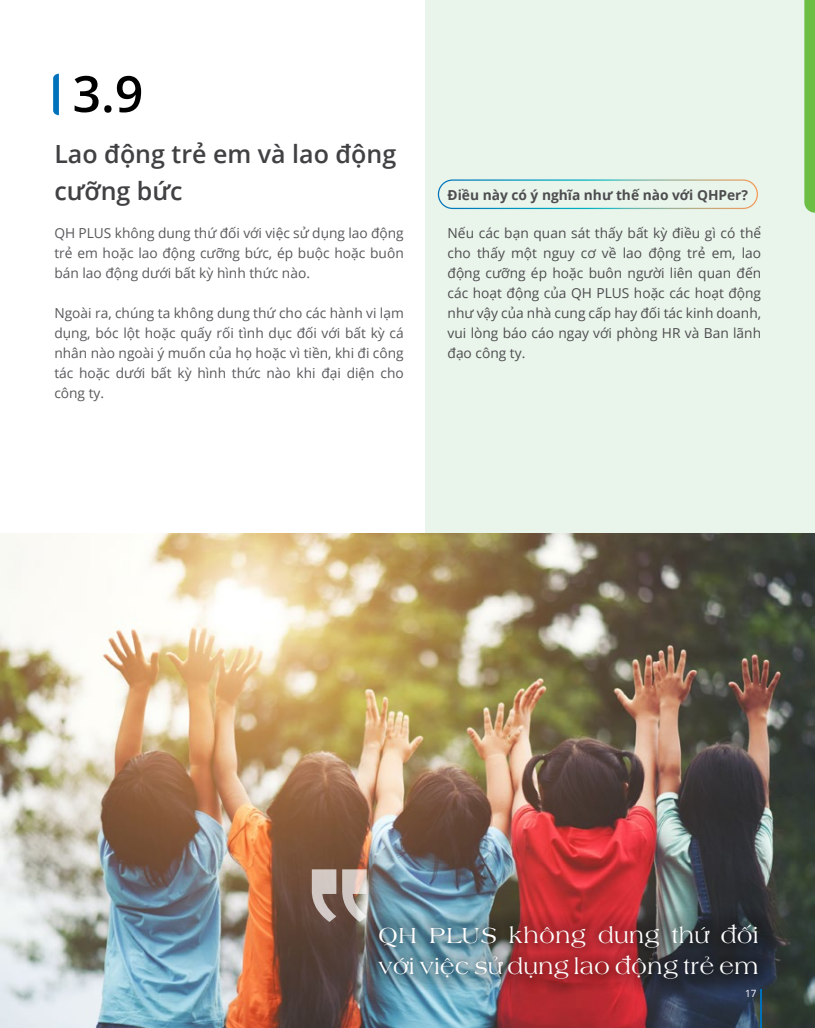
<style>
.page{position:relative;width:815px;height:1028px;background:#fff}
.page>*{position:absolute;margin:0;border:0;box-sizing:border-box;transform-origin:0 0}
.t1{font:600 50px "Open Sans";color:#000}
.t2{font:600 25px/37.5px "Open Sans";color:#414042}
.t3{font:22.5px/31.2px "UTM Amherst";color:#fff}
.t4{font:13.75px/20px "Open Sans";color:#58595b;text-align:justify}
.t5{font:13.75px/20px "Open Sans";color:#4d4d4f;text-align:justify}
.t6{font:700 13.75px "Open Sans";color:#4d4d4f}
.t7{font:10px "Open Sans";color:#fff}
</style>
<div class="page">
<div style="left:425px;top:0;width:390px;height:1028px;background:#e9f4eb"></div>
<svg style="left:804px;top:0;width:11px;height:213px;background:#71c04c"></svg>
<img style="left:0;top:534px;width:815px;height:494px">
<div style="left:361px;top:906px;width:415px;height:90px;background:#000;opacity:.5"></div>
<svg style="left:312px;top:869px;width:55px;height:53px;background:#b1a19a"></svg>
<svg style="left:53px;top:74px;width:6px;height:41px"></svg>
<img style="left:438px;top:179px;width:320px;height:30px">
<hr style="left:761px;top:989px;width:1px;height:39px;background:#0072bc">
<h1 class="t1" style="left:72px;top:60px;width:72px">3.9</h1>
<h2 class="t2" style="left:54px;top:134px;width:343px">Lao động trẻ em và lao động cưỡng bức</h2>
<p class="t4" style="left:54px;top:223px;width:351px">QH PLUS không dung thứ đối với việc sử dụng lao động trẻ em hoặc lao động cưỡng bức, ép buộc hoặc buôn bán lao động dưới bất kỳ hình thức nào.</p>
<p class="t4" style="left:54px;top:303px;width:351px">Ngoài ra, chúng ta không dung thứ cho các hành vi lạm dụng, bóc lột hoặc quấy rối tình dục đối với bất kỳ cá nhân nào ngoài ý muốn của họ hoặc vì tiền, khi đi công tác hoặc dưới bất kỳ hình thức nào khi đại diện cho công ty.</p>
<p class="t6" style="left:448px;top:186px;width:302px">Điều này có ý nghĩa như thế nào với QHPer?</p>
<p class="t5" style="left:448px;top:223px;width:315px">Nếu các bạn quan sát thấy bất kỳ điều gì có thể cho thấy một nguy cơ về lao động trẻ em, lao động cưỡng ép hoặc buôn người liên quan đến các hoạt động của QH PLUS hoặc các hoạt động như vậy của nhà cung cấp hay đối tác kinh doanh, vui lòng báo cáo ngay với phòng HR và Ban lãnh đạo công ty.</p>
<h3 class="t3" style="left:378px;top:917px;width:382px">QH PLUS không dung thứ đối với việc sử dụng lao động trẻ em</h3>
<p class="t7" style="left:745px;top:986px;width:13px">17</p>
</div>
